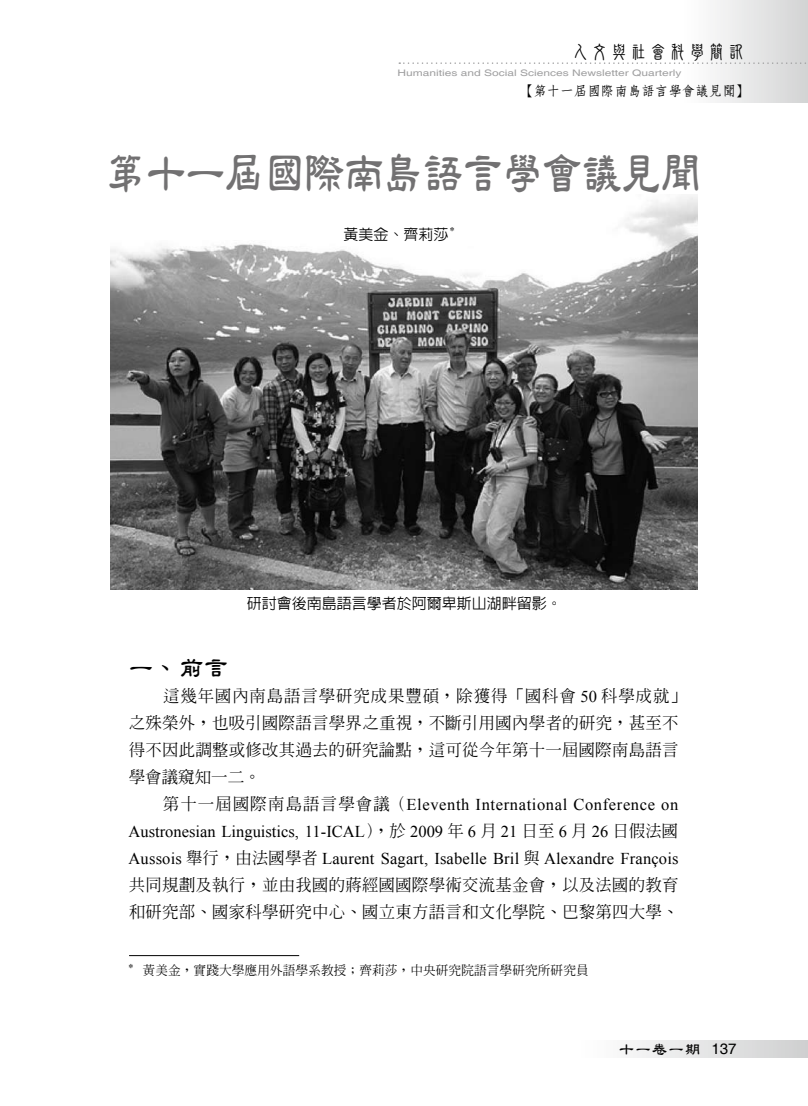
<style>
.page{position:relative;width:808px;height:1106px;background:#fff}
.page>*{position:absolute;margin:0;border:0;box-sizing:border-box;transform-origin:0 0}
.t1{font:700 49.5px "AR Li Shu B5";color:#727172;scale:.8 1}
.t2{font:700 24px "AR Li Shu B5";color:#000}
.t3{font:19.5px "DF New Chuan Std W5";color:#000}
.t4{font:500 16.5px/27px "AR Ming B5";letter-spacing:.01em;color:#000}
.t5{font:16.5px/27px "Times New Roman";letter-spacing:.01em;color:#000;text-align:justify}
.t6{font:500 15px "AR Hei B5";color:#000}
.t7{font:700 15px "AR Li Shu B5";letter-spacing:.1em;color:#000}
.t8{font:700 13.5px "AR Fang Song B5";color:#000}
.t9{font:500 12.75px "AR Ming B5";color:#000}
.t10{font:9px "Helvetica";color:#9f9fa0;scale:1.33 1}
.t11{font:500 7.65px "AR Hei B5";color:#000}
.t12{font:500 7.5px "AR Hei B5";color:#000}
.s1{font-family:"Times New Roman";font-weight:400}
.s2{font-family:"AR Ming B5";font-weight:500}
.s3{font-family:"Helvetica";font-weight:400}
</style>
<div class="page">
<div style="left:574px;top:1040px;width:234px;height:17px;background:linear-gradient(to right,#fff,#d0d0d1)"></div>
<div style="left:680px;top:0;width:128px;height:102px;background:linear-gradient(to right,#fff,#d4d4d5)"></div>
<svg style="left:399px;top:62px;width:409px;height:2px"></svg>
<img style="left:111px;top:196px;width:586px;height:394px">
<hr style="left:129px;top:955px;width:170px;height:1px;background:#000">
<p class="t3" style="left:570px;top:42px;width:177px">人文與社會科學簡訊</p>
<p class="t10" style="left:397px;top:68px;width:215px">Humanities and Social Sciences Newsletter Quarterly</p>
<p class="t8" style="left:520px;top:84px;width:231px">【第十一屆國際南島語言學會議見聞】</p>
<h1 class="t1" style="left:107px;top:149px;width:744px">第十一屆國際南島語言學會議見聞</h1>
<p class="t6" style="left:344px;top:226px;width:107px">黃美金、齊莉莎</p>
<p class="t12" style="left:449px;top:225px;width:9px">＊</p>
<p class="t6" style="left:247px;top:595px;width:316px">研討會後南島語言學者於阿爾卑斯山湖畔留影。</p>
<h2 class="t2" style="left:129px;top:655px;width:101px">一、前言</h2>
<p class="t4" style="left:129px;top:682px;width:560px;text-indent:34px">這幾年國內南島語言學研究成果豐碩，除獲得「國科會 <span class="s1">50</span> 科學成就」之殊榮外，也吸引國際語言學界之重視，不斷引用國內學者的研究，甚至不得不因此調整或修改其過去的研究論點，這可從今年第十一屆國際南島語言學會議窺知一二。</p>
<p class="t5" style="left:129px;top:791px;width:551px;text-indent:34px"><span class="s2">第十一屆國際南島語言學會議（</span>Eleventh International Conference on Austronesian Linguistics, 11-ICAL<span class="s2">），於</span> 2009 <span class="s2">年</span> 6 <span class="s2">月</span> 21 <span class="s2">日至</span> 6 <span class="s2">月</span> 26 <span class="s2">日假法國</span>Aussois <span class="s2">舉行，由法國學者</span> Laurent Sagart, Isabelle Bril <span class="s2">與</span> Alexandre François</p>
<p class="t4" style="left:129px;top:871px;width:551px">共同規劃及執行，並由我國的蔣經國國際學術交流基金會，以及法國的教育和研究部、國家科學研究中心、國立東方語言和文化學院、巴黎第四大學、</p>
<p class="t11" style="left:127px;top:962px;width:9px">＊</p>
<p class="t9" style="left:143px;top:964px;width:448px">黃美金，實踐大學應用外語學系教授；齊莉莎，中央研究院語言學研究所研究員</p>
<p class="t7" style="left:619px;top:1041px;width:119px">十一卷一期 <span class="s3">137</span></p>
</div>
